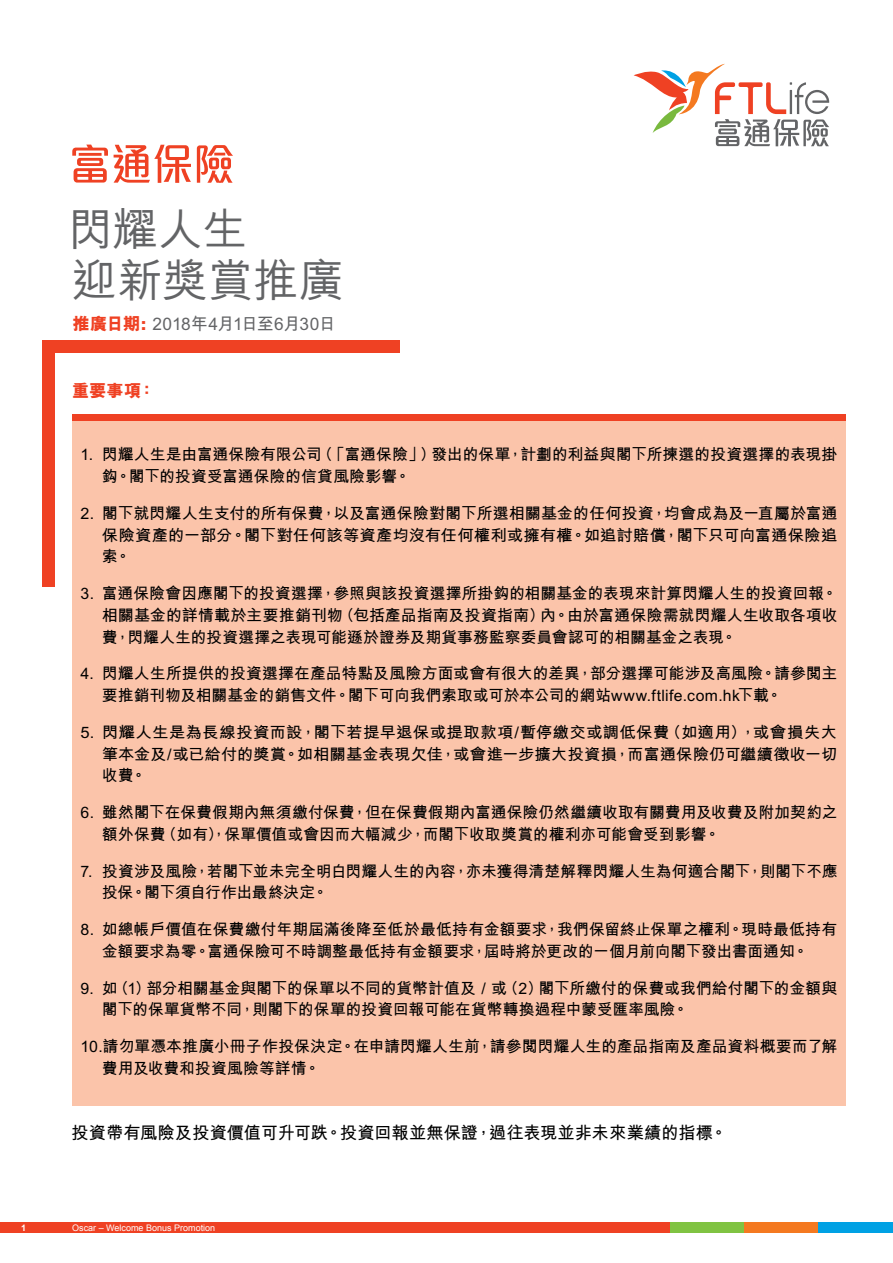
<style>
.page{position:relative;width:893px;height:1263px;background:#fff}
.page>*{position:absolute;margin:0;border:0;box-sizing:border-box;transform-origin:0 0}
.t1{font:500 45px/51.4px "M Hei HK";letter-spacing:.005em;color:#636466}
.t2{font:700 17.25px "M Hei HK";letter-spacing:-.005em;color:#000}
.t3{font:700 17.25px "M Hei HK";letter-spacing:-.03em;color:#636466}
.t4{font:800 17.25px "M Hei HK";color:#ef4123}
.t5{font:700 15.75px/21.8px "M Hei HK";color:#000}
.t6{font:700 15.75px/21.8px "M Hei HK";color:#000;text-align:justify;scale:1.05 1}
.t7{font:9px "Arial";color:#fff}
.t8{font:700 9px "Arial";color:#fff}
.s1{font-weight:800;color:#ef4123}
</style>
<div class="page">
<div style="left:670px;top:1222px;width:74px;height:11px;background:#80c342"></div>
<div style="left:744px;top:1222px;width:75px;height:11px;background:#f47920"></div>
<div style="left:819px;top:1222px;width:74px;height:11px;background:#00a1e4"></div>
<div style="left:0;top:1222px;width:670px;height:11px;background:#ef4123"></div>
<div style="left:72px;top:418px;width:774px;height:688px;background:#fbc4aa"></div>
<div style="left:72px;top:415px;width:774px;height:6px;background:#ef4123"></div>
<div style="left:43px;top:340px;width:357px;height:13px;background:#ef4123"></div>
<div style="left:43px;top:340px;width:12px;height:247px;background:#ef4123"></div>
<svg style="left:72px;top:145px;width:36px;height:38px"></svg>
<svg style="left:114px;top:145px;width:77px;height:38px"></svg>
<svg style="left:197px;top:145px;width:36px;height:38px"></svg>
<svg style="left:634px;top:64px;width:195px;height:82px"></svg>
<p class="t8" style="left:21px;top:1222px;width:7px">1</p>
<h1 class="t1" style="left:68px;top:200px;width:277px">閃耀人生<br>迎新獎賞推廣</h1>
<p class="t3" style="left:73px;top:311px;width:265px"><span class="s1">推廣日期:</span> 2018年4月1日至6月30日</p>
<p class="t4" style="left:72px;top:382px;width:85px">重要事項：</p>
<p class="t5" style="left:102px;top:442px;width:737px;text-indent:-21px">1. 閃耀人生是由富通保險有限公司（「富通保險」）發出的保單，計劃的利益與閣下所揀選的投資選擇的表現掛鈎。閣下的投資受富通保險的信貸風險影響。</p>
<p class="t5" style="left:102px;top:501px;width:737px;text-align:justify;text-indent:-21px">2. 閣下就閃耀人生支付的所有保費，以及富通保險對閣下所選相關基金的任何投資，均會成為及一直屬於富通保險資產的一部分。閣下對任何該等資產均沒有任何權利或擁有權。如追討賠償，閣下只可向富通保險追索。</p>
<p class="t5" style="left:102px;top:581px;width:737px;text-align:justify;text-indent:-21px">3. 富通保險會因應閣下的投資選擇，參照與該投資選擇所掛鈎的相關基金的表現來計算閃耀人生的投資回報。相關基金的詳情載於主要推銷刊物（包括產品指南及投資指南）內。由於富通保險需就閃耀人生收取各項收費，閃耀人生的投資選擇之表現可能遜於證券及期貨事務監察委員會認可的相關基金之表現。</p>
<p class="t5" style="left:102px;top:661px;width:737px;text-indent:-21px">4. 閃耀人生所提供的投資選擇在產品特點及風險方面或會有很大的差異，部分選擇可能涉及高風險。請參閱主要推銷刊物及相關基金的銷售文件。閣下可向我們索取或可於本公司的網站www.ftlife.com.hk下載。</p>
<p class="t6" style="left:102px;top:720px;width:702px;text-indent:-21px">5. 閃耀人生是為長線投資而設，閣下若提早退保或提取款項/暫停繳交或調低保費（如適用），或會損失大筆本金及/或已給付的獎賞。如相關基金表現欠佳，或會進一步擴大投資損，而富通保險仍可繼續徵收一切收費。</p>
<p class="t5" style="left:102px;top:800px;width:737px;text-indent:-21px">6. 雖然閣下在保費假期內無須繳付保費，但在保費假期內富通保險仍然繼續收取有關費用及收費及附加契約之額外保費（如有），保單價值或會因而大幅減少，而閣下收取獎賞的權利亦可能會受到影響。</p>
<p class="t5" style="left:102px;top:858px;width:737px;text-indent:-21px">7. 投資涉及風險，若閣下並未完全明白閃耀人生的內容，亦未獲得清楚解釋閃耀人生為何適合閣下，則閣下不應投保。閣下須自行作出最終決定。</p>
<p class="t5" style="left:81px;top:917px;width:758px;text-align:center">8. 如總帳戶價值在保費繳付年期屆滿後降至低於最低持有金額要求，我們保留終止保單之權利。現時最低持有金額要求為零。富通保險可不時調整最低持有金額要求，屆時將於更改的一個月前向閣下發出書面通知。</p>
<p class="t5" style="left:102px;top:975px;width:737px;text-indent:-21px">9. 如（1）部分相關基金與閣下的保單以不同的貨幣計值及 / 或（2）閣下所繳付的保費或我們給付閣下的金額與閣下的保單貨幣不同，則閣下的保單的投資回報可能在貨幣轉換過程中蒙受匯率風險。</p>
<p class="t5" style="left:102px;top:1034px;width:737px;text-indent:-21px">10.請勿單憑本推廣小冊子作投保決定。在申請閃耀人生前，請參閱閃耀人生的產品指南及產品資料概要而了解費用及收費和投資風險等詳情。</p>
<p class="t2" style="left:71px;top:1120px;width:658px">投資帶有風險及投資價值可升可跌。投資回報並無保證，過往表現並非未來業績的指標。</p>
<p class="t7" style="left:72px;top:1222px;width:144px">Oscar – Welcome Bonus Promotion</p>
</div>
